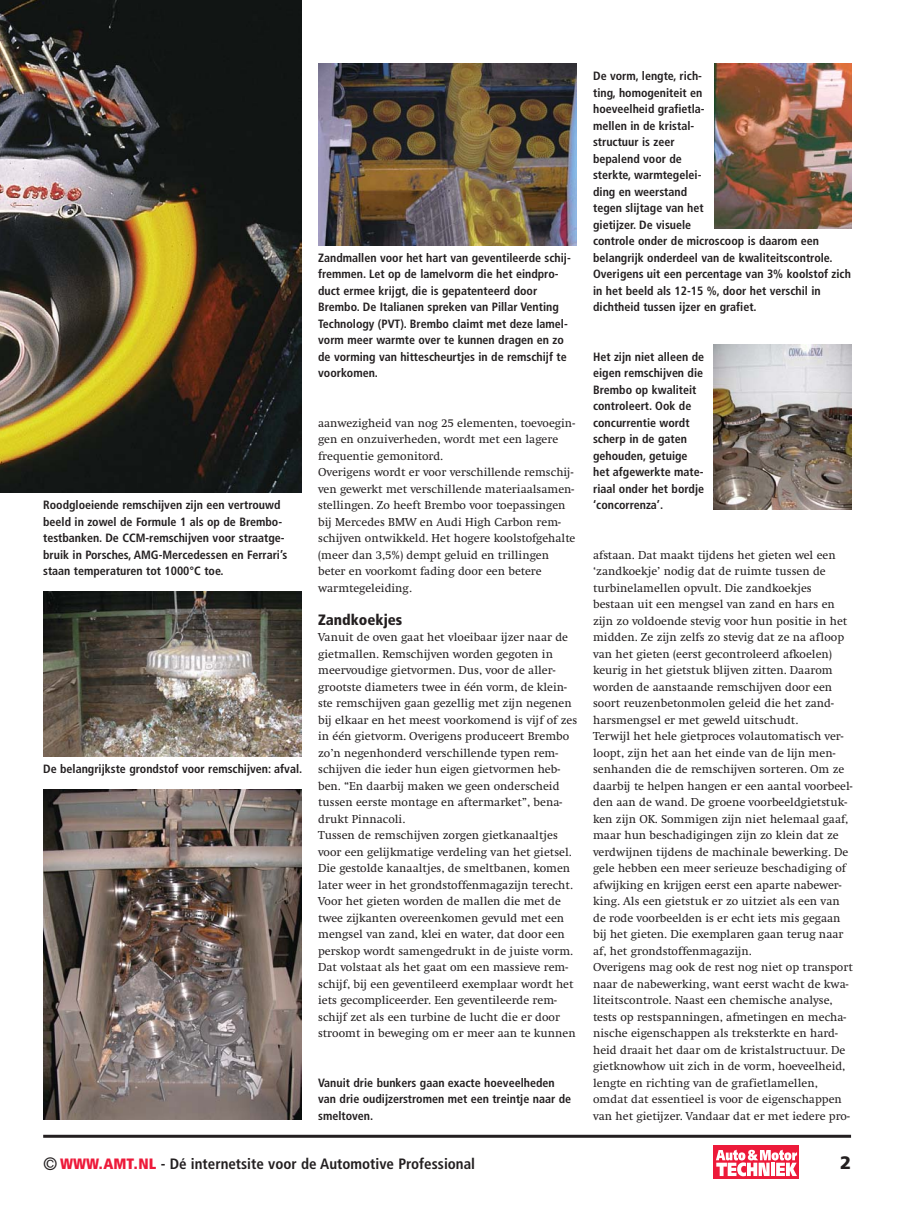
<style>
.page{position:relative;width:915px;height:1212px;background:#fff}
.page>*{position:absolute;margin:0;border:0;box-sizing:border-box;transform-origin:0 0}
.t1{font:900 18px "Frutiger";color:#231f20}
.t2{font:700 condensed 15px "Frutiger";color:#231f20}
.t3{font:900 condensed 15px "Frutiger";color:#231f20}
.t4{font:12px/16.5px "Swift";color:#231f20}
.t5{font:700 condensed 12px/16.5px "Frutiger";color:#231f20}
.s1{font-weight:400;font-size:18px}
.s2{font-weight:900;color:#ed1a3a}
</style>
<div class="page">
<hr style="left:43px;top:1135px;width:808px;height:3px;background:#231f20">
<img style="left:0;top:0;width:301px;height:493px">
<img style="left:43px;top:592px;width:258px;height:165px">
<img style="left:43px;top:790px;width:258px;height:330px">
<img style="left:318px;top:64px;width:258px;height:181px">
<img style="left:714px;top:64px;width:137px;height:165px">
<img style="left:714px;top:344px;width:137px;height:165px">
<div style="left:714px;top:1145px;width:85px;height:34px;background:#ed1a3a"></div>
<svg style="left:716px;top:1150px;width:81px;height:26px"></svg>
<p class="t5" style="left:318px;top:250px;width:254px">Zandmallen voor het hart van geventileerde schij&shy;fremmen. Let op de lamelvorm die het eindpro&shy;duct ermee krijgt, die is gepatenteerd door Brembo. De Italianen spreken van Pillar Venting Technology (PVT). Brembo claimt met deze lamel&shy;vorm meer warmte over te kunnen dragen en zo de vorming van hittescheurtjes in de remschijf te voorkomen.</p>
<p class="t5" style="left:43px;top:498px;width:246px">Roodgloeiende remschijven zijn een vertrouwd beeld in zowel de Formule 1 als op de Brembo&shy;testbanken. De CCM-remschijven voor straatge&shy;bruik in Porsches, AMG-Mercedessen en Ferrari’s staan temperaturen tot 1000°C toe.</p>
<p class="t5" style="left:43px;top:762px;width:261px">De belangrijkste grondstof voor remschijven: afval.</p>
<p class="t4" style="left:318px;top:416px;width:259px">aanwezigheid van nog 25 elementen, toevoegin&shy;gen en onzuiverheden, wordt met een lagere frequentie gemonitord.<br>Overigens wordt er voor verschillende remschij&shy;ven gewerkt met verschillende materiaalsamen&shy;stellingen. Zo heeft Brembo voor toepassingen bij Mercedes BMW en Audi High Carbon rem&shy;schijven ontwikkeld. Het hogere koolstofgehalte (meer dan 3,5%) dempt geluid en trillingen beter en voorkomt fading door een betere warmtegeleiding.</p>
<p class="t3" style="left:318px;top:614px;width:86px">Zandkoekjes</p>
<p class="t4" style="left:318px;top:630px;width:261px">Vanuit de oven gaat het vloeibaar ijzer naar de gietmallen. Remschijven worden gegoten in meervoudige gietvormen. Dus, voor de aller&shy;grootste diameters twee in één vorm, de klein&shy;ste remschijven gaan gezellig met zijn negenen bij elkaar en het meest voorkomend is vijf of zes in één gietvorm. Overigens produceert Brembo zo’n negenhonderd verschillende typen rem&shy;schijven die ieder hun eigen gietvormen heb&shy;ben. “En daarbij maken we geen onderscheid tussen eerste montage en aftermarket”, bena&shy;drukt Pinnacoli.<br>Tussen de remschijven zorgen gietkanaaltjes voor een gelijkmatige verdeling van het gietsel.<br>Die gestolde kanaaltjes, de smeltbanen, komen later weer in het grondstoffenmagazijn terecht.<br>Voor het gieten worden de mallen die met de twee zijkanten overeenkomen gevuld met een mengsel van zand, klei en water, dat door een perskop wordt samengedrukt in de juiste vorm.<br>Dat volstaat als het gaat om een massieve rem&shy;schijf, bij een geventileerd exemplaar wordt het iets gecompliceerder. Een geventileerde rem&shy;schijf zet als een turbine de lucht die er door stroomt in beweging om er meer aan te kunnen</p>
<p class="t5" style="left:318px;top:1075px;width:254px">Vanuit drie bunkers gaan exacte hoeveelheden van drie oudijzerstromen met een treintje naar de smeltoven.</p>
<p class="t5" style="left:593px;top:69px;width:259px">De vorm, lengte, rich-<br>ting, homogeniteit en<br>hoeveelheid grafietla-<br>mellen in de kristal-<br>structuur is zeer<br>bepalend voor de<br>sterkte, warmtegelei-<br>ding en weerstand<br>tegen slijtage van het<br>gietijzer. De visuele<br>controle onder de microscoop is daarom een belangrijk onderdeel van de kwaliteitscontrole.<br>Overigens uit een percentage van 3% koolstof zich in het beeld als 12-15 %, door het verschil in dichtheid tussen ijzer en grafiet.</p>
<p class="t5" style="left:593px;top:349px;width:113px">Het zijn niet alleen de eigen remschijven die<br>Brembo op kwaliteit controleert. Ook de concurrentie wordt scherp in de gaten gehouden, getuige het afgewerkte mate&shy;riaal onder het bordje ‘concorrenza’.</p>
<p class="t4" style="left:593px;top:548px;width:261px">afstaan. Dat maakt tijdens het gieten wel een ‘zandkoekje’ nodig dat de ruimte tussen de turbinelamellen opvult. Die zandkoekjes bestaan uit een mengsel van zand en hars en zijn zo voldoende stevig voor hun positie in het midden. Ze zijn zelfs zo stevig dat ze na afloop van het gieten (eerst gecontroleerd afkoelen) keurig in het gietstuk blijven zitten. Daarom worden de aanstaande remschijven door een soort reuzenbetonmolen geleid die het zand&shy;harsmengsel er met geweld uitschudt.<br>Terwijl het hele gietproces volautomatisch ver&shy;loopt, zijn het aan het einde van de lijn men&shy;senhanden die de remschijven sorteren. Om ze daarbij te helpen hangen er een aantal voorbeel&shy;den aan de wand. De groene voorbeeldgietstuk&shy;ken zijn OK. Sommigen zijn niet helemaal gaaf, maar hun beschadigingen zijn zo klein dat ze verdwijnen tijdens de machinale bewerking. De gele hebben een meer serieuze beschadiging of afwijking en krijgen eerst een aparte nabewer&shy;king. Als een gietstuk er zo uitziet als een van de rode voorbeelden is er echt iets mis gegaan bij het gieten. Die exemplaren gaan terug naar af, het grondstoffenmagazijn.<br>Overigens mag ook de rest nog niet op transport naar de nabewerking, want eerst wacht de kwa&shy;liteitscontrole. Naast een chemische analyse, tests op restspanningen, afmetingen en mecha&shy;nische eigenschappen als treksterkte en hard&shy;heid draait het daar om de kristalstructuur. De gietknowhow uit zich in de vorm, hoeveelheid, lengte en richting van de grafietlamellen, omdat dat essentieel is voor de eigenschappen van het gietijzer. Vandaar dat er met iedere pro-</p>
<p class="t2" style="left:43px;top:1158px;width:433px"><span class="s1">©</span> <span class="s2">WWW.AMT.NL</span> - Dé internetsite voor de Automotive Professional</p>
<h1 class="t1" style="left:840px;top:1156px;width:13px">2</h1>
</div>
